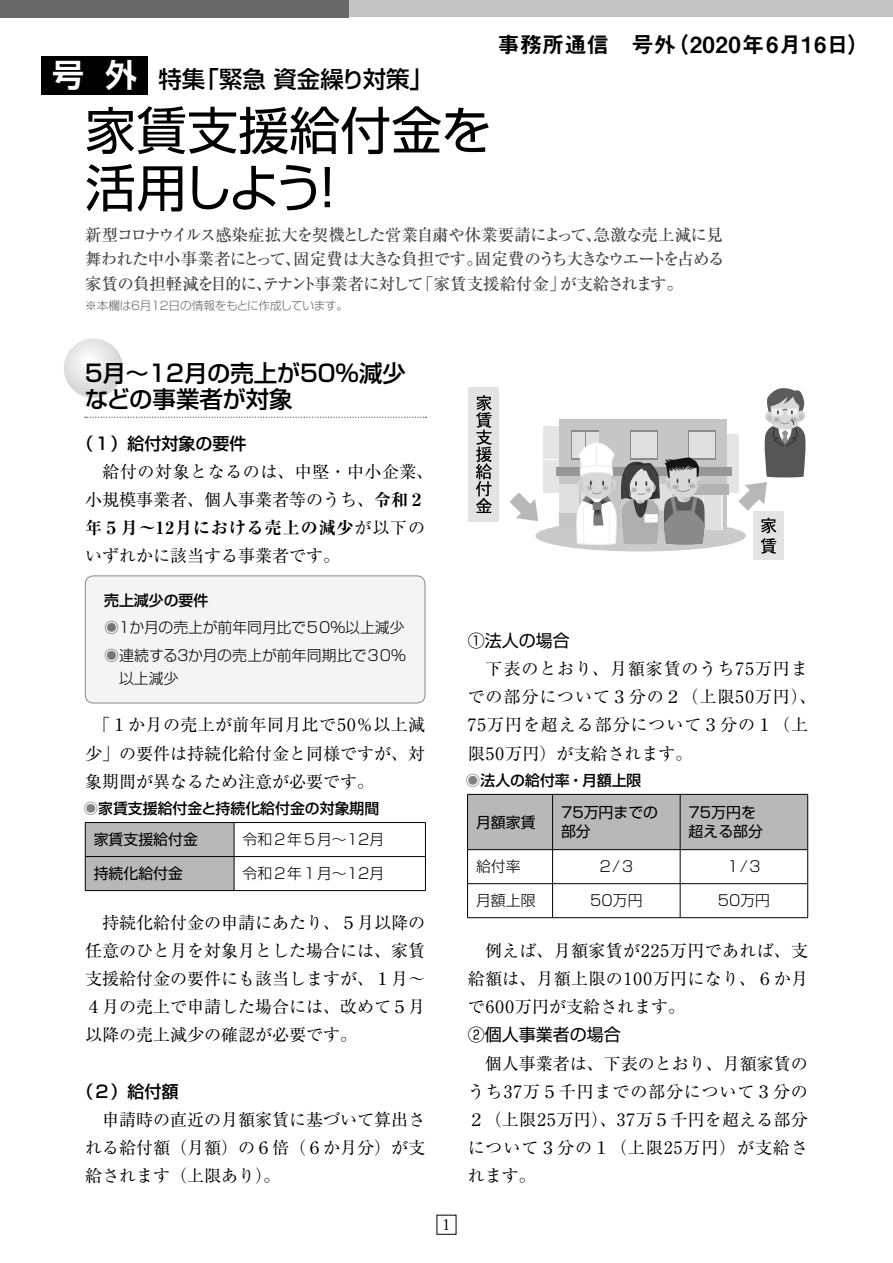
<style>
.page{position:relative;width:893px;height:1263px;background:#fff}
.page>*{position:absolute;margin:0;border:0;box-sizing:border-box;transform-origin:0 0}
.本文_タイトル{font:51px "Shin Go Pr 5";color:#000}
.項目{font:700 31.95px "Shin Go Pr 5 De";color:#fff}
.本文_見出し{font:500 23.4px "Shin Go Pr 5";color:#000}
.項目-2{font:500 23.4px "Shin Go Pr 5";color:#000}
.項目-3{font:22.35px "Midashi Go Pro MB31";letter-spacing:.01em;color:#000}
.本文_本文{font:16.95px/28.2px "Ryumin Pr 5";color:#000;text-align:justify}
.本文_本文-2{font:16.95px/28.2px "Ryumin Pr 5";letter-spacing:.05em;color:#000}
.本文_本文-3{font:500 16.95px "Shin Go Pr 5";color:#000}
.本文_本文-4{font:16.95px "Shin Go Pr 5";color:#000}
.t1{font:16.95px "Adobe Garamond Pro";color:#000}
.本文_リード{font:500 16.5px/24.5px "Ryumin Pr 5";letter-spacing:-.055em;color:#434343;text-align:justify}
.キャプション{font:300 14.85px/23.4px "Shin Go Pr 5";color:#000}
.コラム_本文{font:300 14.85px "Shin Go Pr 5";color:#000}
.キャプション-2{font:500 14.85px "Shin Go Pr 5";color:#000}
.コラム_本文-2{font:14.85px "Shin Go Pr 5";color:#000}
.本文_リード-2{font:300 11.7px "Shin Go Pr 5";letter-spacing:-.03em;color:#676767}
.s1{font-weight:700;font-stretch:expanded}
.s2{font-weight:500;color:#757575}
.s3{color:#818181}
</style>
<div class="page">
<div style="left:349px;top:0;width:544px;height:17px;background:#c3c3c3"></div>
<div style="left:0;top:0;width:349px;height:17px;background:#686868"></div>
<div style="left:85px;top:576px;width:340px;height:127px;background:#f4f4f4;border-radius:8px"></div>
<div style="left:85px;top:576px;width:340px;height:127px;border:1px solid #888;border-radius:8px"></div>
<svg style="left:64px;top:339px;width:59px;height:59px"></svg>
<svg style="left:85px;top:417px;width:341px;height:1px"></svg>
<div style="left:468px;top:795px;width:339px;height:54px;background:#b8b8b8"></div>
<hr style="left:467px;top:794px;width:86px;height:1px;background:#000">
<hr style="left:467px;top:794px;width:1px;height:55px;background:#000">
<hr style="left:553px;top:794px;width:127px;height:1px;background:#000">
<hr style="left:552px;top:794px;width:1px;height:55px;background:#000">
<hr style="left:680px;top:794px;width:128px;height:1px;background:#000">
<hr style="left:680px;top:794px;width:1px;height:55px;background:#000">
<hr style="left:807px;top:794px;width:1px;height:55px;background:#000">
<hr style="left:467px;top:849px;width:86px;height:1px;background:#000">
<hr style="left:467px;top:850px;width:1px;height:33px;background:#000">
<hr style="left:553px;top:849px;width:127px;height:1px;background:#000">
<hr style="left:552px;top:850px;width:1px;height:33px;background:#000">
<hr style="left:680px;top:849px;width:128px;height:1px;background:#000">
<hr style="left:680px;top:850px;width:1px;height:33px;background:#000">
<hr style="left:807px;top:850px;width:1px;height:33px;background:#000">
<hr style="left:467px;top:883px;width:86px;height:1px;background:#000">
<hr style="left:467px;top:884px;width:1px;height:33px;background:#000">
<hr style="left:553px;top:883px;width:127px;height:1px;background:#000">
<hr style="left:552px;top:884px;width:1px;height:33px;background:#000">
<hr style="left:680px;top:883px;width:128px;height:1px;background:#000">
<hr style="left:680px;top:884px;width:1px;height:33px;background:#000">
<hr style="left:807px;top:884px;width:1px;height:33px;background:#000">
<hr style="left:467px;top:917px;width:86px;height:1px;background:#000">
<hr style="left:553px;top:917px;width:127px;height:1px;background:#000">
<hr style="left:680px;top:917px;width:128px;height:1px;background:#000">
<div style="left:86px;top:823px;width:148px;height:67px;background:#b8b8b8"></div>
<hr style="left:85px;top:822px;width:149px;height:1px;background:#000">
<hr style="left:85px;top:823px;width:1px;height:33px;background:#000">
<hr style="left:234px;top:822px;width:192px;height:1px;background:#000">
<hr style="left:234px;top:823px;width:1px;height:33px;background:#000">
<hr style="left:425px;top:823px;width:1px;height:33px;background:#000">
<hr style="left:85px;top:856px;width:149px;height:1px;background:#000">
<hr style="left:85px;top:857px;width:1px;height:33px;background:#000">
<hr style="left:234px;top:856px;width:192px;height:1px;background:#000">
<hr style="left:234px;top:857px;width:1px;height:33px;background:#000">
<hr style="left:425px;top:857px;width:1px;height:33px;background:#000">
<hr style="left:85px;top:890px;width:149px;height:1px;background:#000">
<hr style="left:234px;top:890px;width:192px;height:1px;background:#000">
<div style="left:535px;top:520px;width:211px;height:31px;background:#cacaca;border-radius:50%"></div>
<div style="left:721px;top:434px;width:17px;height:59px;background:#e5e5e5"></div>
<div style="left:543px;top:427px;width:17px;height:32px;background:#e5e5e5"></div>
<div style="left:543px;top:460px;width:17px;height:32px;background:#e5e5e5"></div>
<div style="left:559px;top:420px;width:168px;height:109px;background:#c6c6c6"></div>
<div style="left:559px;top:484px;width:20px;height:29px;background:#dfdfdf"></div>
<div style="left:683px;top:491px;width:39px;height:38px;background:#f0f0f0"></div>
<div style="left:704px;top:494px;width:17px;height:35px;background:#dfdfdf"></div>
<div style="left:682px;top:484px;width:46px;height:10px;background:#b2b2b2"></div>
<div style="left:556px;top:467px;width:176px;height:9px;background:#979797"></div>
<svg style="left:571px;top:430px;width:3px;height:30px"></svg>
<div style="left:573px;top:433px;width:12px;height:25px;background:#dfdfdf"></div>
<svg style="left:705px;top:430px;width:11px;height:30px"></svg>
<div style="left:703px;top:433px;width:12px;height:25px;background:#dfdfdf"></div>
<svg style="left:574px;top:430px;width:131px;height:115px"></svg>
<div style="left:469px;top:387px;width:30px;height:134px;background:#e3e3e3"></div>
<svg style="left:476px;top:395px;width:16px;height:118px"></svg>
<div style="left:753px;top:511px;width:31px;height:49px;background:#e3e3e3"></div>
<svg style="left:761px;top:518px;width:15px;height:36px"></svg>
<svg style="left:509px;top:492px;width:29px;height:29px"></svg>
<svg style="left:738px;top:388px;width:68px;height:123px"></svg>
<div style="left:41px;top:56px;width:107px;height:38px;background:#000"></div>
<p class="項目" style="left:52px;top:49px;width:87px">号 外</p>
<p class="項目-2" style="left:158px;top:60px;width:276px">特集「緊急 資金繰り対策」</p>
<p class="本文_タイトル" style="left:85px;top:89px;width:408px">家賃支援給付金を</p>
<p class="本文_タイトル" style="left:85px;top:146px;width:269px">活用しよう！</p>
<p class="項目-3" style="left:497px;top:26px;width:373px">事務所通信　号外（2020年6月16日）</p>
<p class="本文_リード" style="left:85px;top:221px;width:641px">新型コロナウイルス感染症拡大を契機とした営業自粛や休業要請によって、急激な売上減に見舞われた中小事業者にとって、固定費は大きな負担です。固定費のうち大きなウエートを占める家賃の負担軽減を目的に、テナント事業者に対して「家賃支援給付金」が支給されます。</p>
<p class="本文_リード-2" style="left:85px;top:296px;width:265px">※本欄は６月12日の情報をもとに作成しています。</p>
<p class="本文_見出し" style="left:82px;top:354px;width:325px">５月～12月の売上が50％減少</p>
<p class="本文_見出し" style="left:85px;top:380px;width:209px">などの事業者が対象</p>
<p class="本文_本文-3" style="left:77px;top:429px;width:172px">（１）給付対象の要件</p>
<p class="本文_本文" style="left:85px;top:456px;width:350px;text-align:left">　給付の対象となるのは、中堅・中小企業、小規模事業者、個人事業者等のうち、<span class="s1">令和２年５月～12月における売上の減少</span>が以下のいずれかに該当する事業者です。</p>
<p class="キャプション-2" style="left:104px;top:588px;width:106px">売上減少の要件</p>
<p class="キャプション" style="left:104px;top:615px;width:302px"><span class="s2">◉</span>１か月の売上が前年同月比で50％以上減少</p>
<p class="キャプション" style="left:119px;top:642px;width:288px;text-indent:-15px"><span class="s2">◉</span>連続する３か月の売上が前年同期比で30％以上減少</p>
<p class="本文_本文" style="left:85px;top:710px;width:342px">　「１か月の売上が前年同月比で50％以上減少」の要件は持続化給付金と同様ですが、対象期間が異なるため注意が必要です。</p>
<p class="キャプション-2" style="left:83px;top:796px;width:297px"><span class="s3">◉</span>家賃支援給付金と持続化給付金の対象期間</p>
<p class="コラム_本文-2" style="left:94px;top:827px;width:106px">家賃支援給付金</p>
<p class="コラム_本文" style="left:243px;top:827px;width:143px">令和２年５月～12月</p>
<p class="コラム_本文-2" style="left:94px;top:861px;width:91px">持続化給付金</p>
<p class="コラム_本文" style="left:243px;top:861px;width:143px">令和２年１月～12月</p>
<p class="本文_本文" style="left:85px;top:907px;width:342px">　持続化給付金の申請にあたり、５月以降の任意のひと月を対象月とした場合には、家賃支援給付金の要件にも該当しますが、１月～４月の売上で申請した場合には、改めて５月以降の売上減少の確認が必要です。</p>
<p class="本文_本文-3" style="left:77px;top:1077px;width:104px">（２）給付額</p>
<p class="本文_本文" style="left:85px;top:1104px;width:342px">　申請時の直近の月額家賃に基づいて算出される給付額（月額）の６倍（６か月分）が支給されます（上限あり）。</p>
<p class="t1" style="left:442px;top:1214px;width:10px">1</p>
<p class="本文_本文-4" style="left:468px;top:626px;width:104px">①法人の場合</p>
<p class="本文_本文-2" style="left:468px;top:653px;width:350px">　下表のとおり、月額家賃のうち75万円までの部分について３分の２（上限50万円）、<br>75万円を超える部分について３分の１（上限50万円）が支給されます。</p>
<p class="キャプション-2" style="left:466px;top:768px;width:177px"><span class="s3">◉</span>法人の給付率・月額上限</p>
<p class="コラム_本文-2" style="left:476px;top:810px;width:61px">月額家賃</p>
<p class="コラム_本文-2" style="left:561px;top:800px;width:99px">75万円までの</p>
<p class="コラム_本文-2" style="left:561px;top:819px;width:31px">部分</p>
<p class="コラム_本文-2" style="left:689px;top:800px;width:69px">75万円を</p>
<p class="コラム_本文-2" style="left:689px;top:819px;width:76px">超える部分</p>
<p class="コラム_本文" style="left:476px;top:854px;width:46px">給付率</p>
<p class="コラム_本文" style="left:598px;top:854px;width:39px">２/３</p>
<p class="コラム_本文" style="left:725px;top:854px;width:39px">１/３</p>
<p class="コラム_本文" style="left:476px;top:888px;width:61px">月額上限</p>
<p class="コラム_本文" style="left:590px;top:888px;width:54px">50万円</p>
<p class="コラム_本文" style="left:718px;top:888px;width:54px">50万円</p>
<p class="本文_本文" style="left:468px;top:935px;width:342px">　例えば、月額家賃が225万円であれば、支給額は、月額上限の100万円になり、６か月で600万円が支給されます。</p>
<p class="本文_本文-4" style="left:468px;top:1021px;width:155px">②個人事業者の場合</p>
<p class="本文_本文" style="left:468px;top:1048px;width:342px">　個人事業者は、下表のとおり、月額家賃のうち37万５千円までの部分について３分の２（上限25万円）、37万５千円を超える部分について３分の１（上限25万円）が支給されます。</p>
</div>
